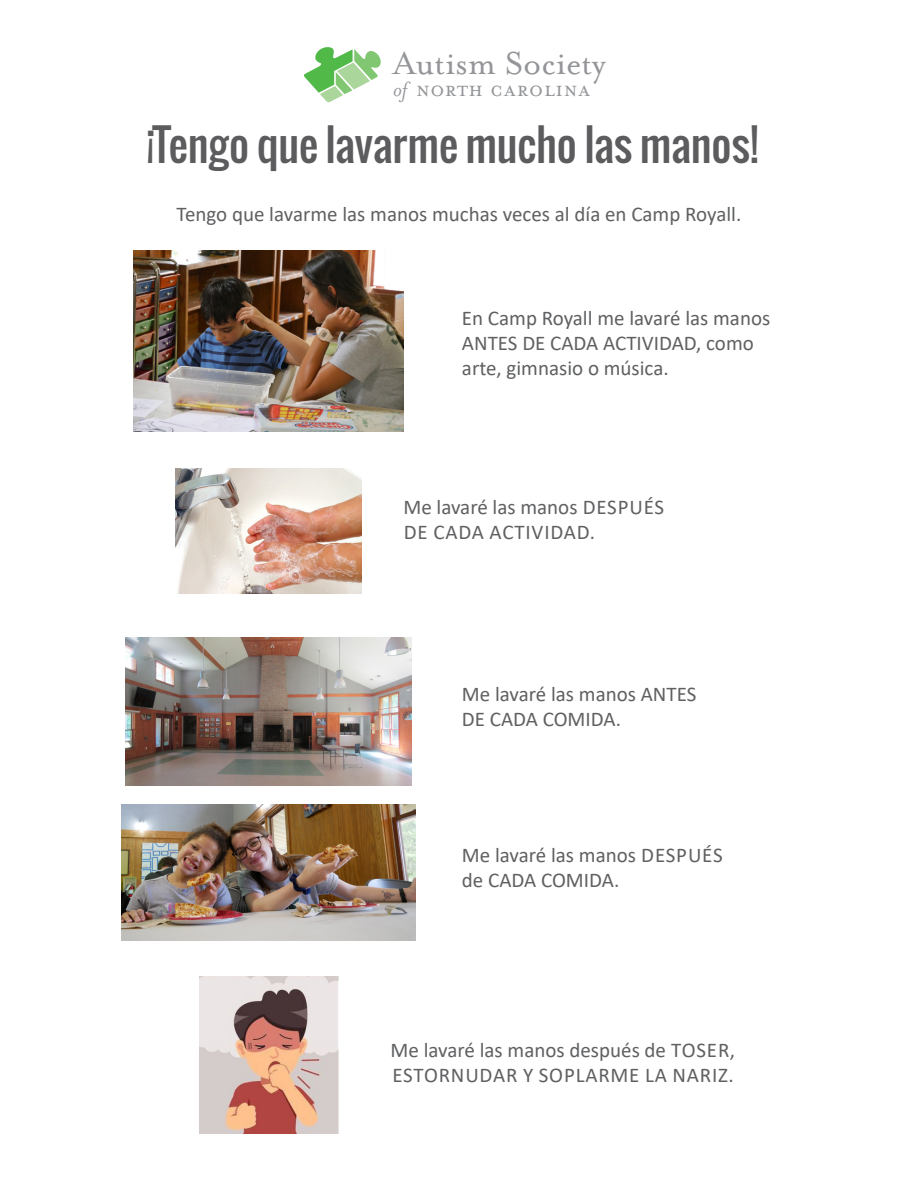
<style>
.page{position:relative;width:918px;height:1188px;background:#fff}
.page>*{position:absolute;margin:0;border:0;box-sizing:border-box;transform-origin:0 0}
.t1{font:43.05px "Oswald";letter-spacing:-.005em;color:#5c5c5f}
.t2{font:36.45px "Mrs Eaves Roman";color:#939598}
.t3{font:23.55px "Mrs Eaves Small Caps";letter-spacing:.04em;color:#939598}
.t4{font:21px/25.2px "Calibri";color:#5f6062}
.t5{font:21px/25.2px "Calibri";letter-spacing:.025em;color:#5f6062}
.t6{font:21px/25.2px "Calibri";letter-spacing:.03em;color:#5f6062}
.s1{font-family:"Mrs Eaves";font-style:italic}
</style>
<div class="page">
<svg style="left:304px;top:47px;width:77px;height:55px"></svg>
<img style="left:134px;top:251px;width:269px;height:181px">
<img style="left:176px;top:469px;width:185px;height:125px">
<img style="left:125px;top:637px;width:287px;height:149px">
<img style="left:122px;top:805px;width:294px;height:136px">
<img style="left:199px;top:976px;width:139px;height:158px">
<p class="t2" style="left:393px;top:43px;width:214px">Autism Society</p>
<p class="t3" style="left:393px;top:77px;width:199px"><span class="s1">of</span> north carolina</p>
<p class="t1" style="left:147px;top:112px;width:613px">¡Tengo que lavarme mucho las manos!</p>
<p class="t4" style="left:177px;top:201px;width:566px">Tengo que lavarme las manos muchas veces al día en Camp Royall.</p>
<p class="t4" style="left:462px;top:305px;width:310px">En Camp Royall me lavaré las manos<br>ANTES DE CADA ACTIVIDAD, como arte, gimnasio o música.</p>
<p class="t6" style="left:403px;top:494px;width:262px">Me lavaré las manos DESPUÉS<br>DE CADA ACTIVIDAD.</p>
<p class="t4" style="left:462px;top:681px;width:236px">Me lavaré las manos ANTES<br>DE CADA COMIDA.</p>
<p class="t4" style="left:462px;top:842px;width:262px">Me lavaré las manos DESPUÉS de CADA COMIDA.</p>
<p class="t5" style="left:391px;top:1037px;width:346px">Me lavaré las manos después de TOSER,<br>ESTORNUDAR Y SOPLARME LA NARIZ.</p>
</div>
